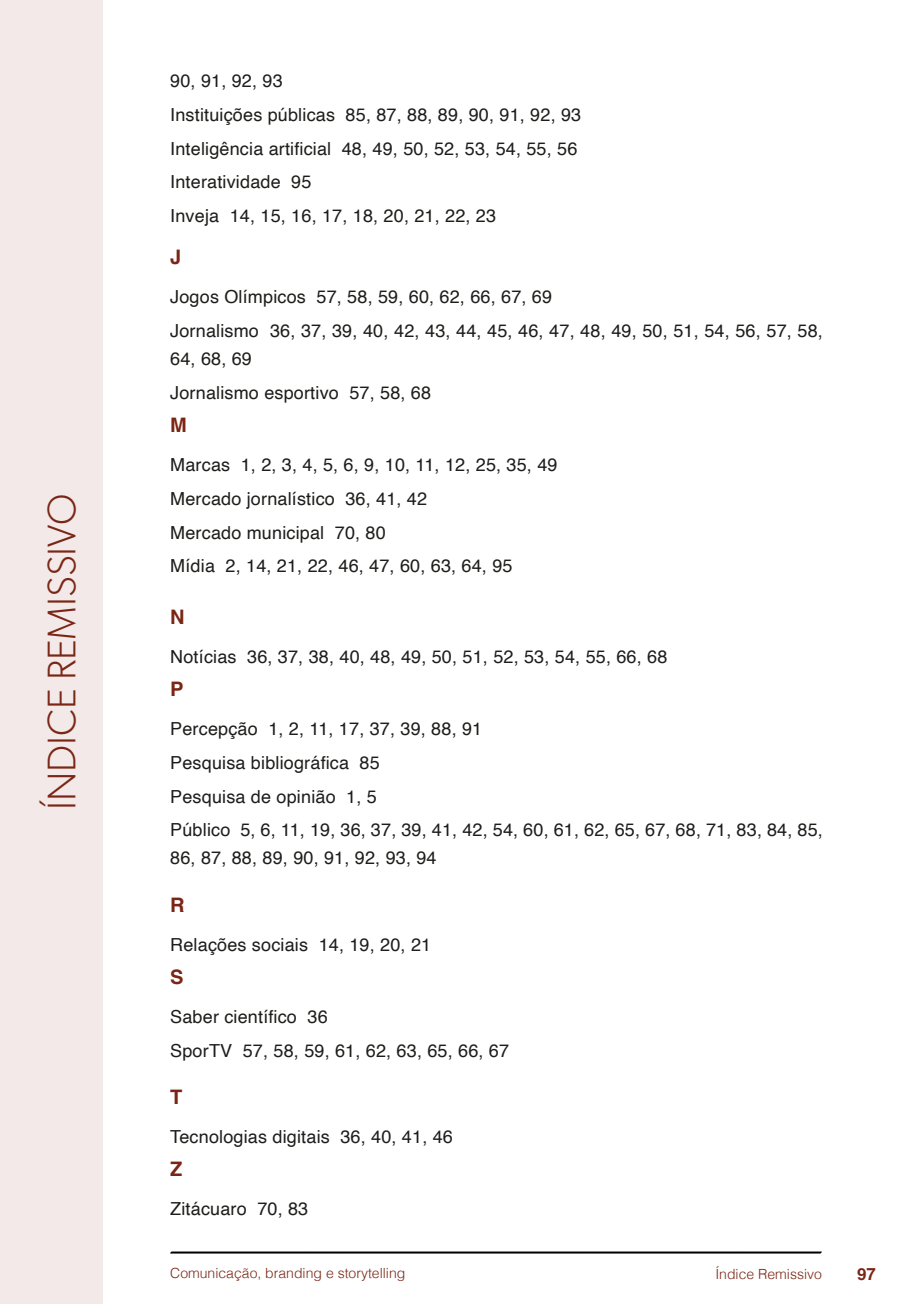
<style>
.page{position:relative;width:908px;height:1304px;background:#fff}
.page>*{position:absolute;margin:0;border:0;box-sizing:border-box;transform-origin:0 0}
.t1{font:300 40px "Gibson";color:#7a2616}
.t2{font:700 20px "Helvetica";color:#7a2616}
.t3{font:18px/33.6px "Helvetica";letter-spacing:.01em;color:#1d1d1b}
.t4{font:700 16.8px "Helvetica";color:#7a2616}
.t5{font:300 14px "Helvetica";color:#7a2616}
</style>
<div class="page">
<svg style="left:170px;top:1251px;width:651px;height:3px;background:#515151"></svg>
<div style="left:0;top:0;width:103px;height:1304px;background:#f2e9e8"></div>
<h1 class="t1" style="left:37px;top:810px;width:317px;rotate:-90deg">ÍNDICE REMISSIVO</h1>
<p class="t3" style="left:170px;top:65px;width:412px">90, 91, 92, 93<br>Instituições públicas 85, 87, 88, 89, 90, 91, 92, 93<br>Inteligência artificial 48, 49, 50, 52, 53, 54, 55, 56<br>Interatividade 95<br>Inveja 14, 15, 16, 17, 18, 20, 21, 22, 23</p>
<p class="t2" style="left:170px;top:245px;width:13px">J</p>
<p class="t3" style="left:170px;top:281px;width:653px">Jogos Olímpicos 57, 58, 59, 60, 62, 66, 67, 69<br>Jornalismo 36, 37, 39, 40, 42, 43, 44, 45, 46, 47, 48, 49, 50, 51, 54, 56, 57, 58,</p>
<p class="t3" style="left:170px;top:342px;width:262px">64, 68, 69<br>Jornalismo esportivo 57, 58, 68</p>
<p class="t2" style="left:170px;top:413px;width:18px">M</p>
<p class="t3" style="left:170px;top:449px;width:388px">Marcas 1, 2, 3, 4, 5, 6, 9, 10, 11, 12, 25, 35, 49<br>Mercado jornalístico 36, 41, 42<br>Mercado municipal 70, 80<br>Mídia 2, 14, 21, 22, 46, 47, 60, 63, 64, 95</p>
<p class="t2" style="left:170px;top:605px;width:16px">N</p>
<p class="t3" style="left:170px;top:641px;width:498px">Notícias 36, 37, 38, 40, 48, 49, 50, 51, 52, 53, 54, 55, 66, 68</p>
<p class="t2" style="left:170px;top:677px;width:15px">P</p>
<p class="t3" style="left:170px;top:713px;width:654px">Percepção 1, 2, 11, 17, 37, 39, 88, 91<br>Pesquisa bibliográfica 85<br>Pesquisa de opinião 1, 5<br>Público 5, 6, 11, 19, 36, 37, 39, 41, 42, 54, 60, 61, 62, 65, 67, 68, 71, 83, 84, 85,</p>
<p class="t3" style="left:170px;top:842px;width:268px">86, 87, 88, 89, 90, 91, 92, 93, 94</p>
<p class="t2" style="left:170px;top:893px;width:16px">R</p>
<p class="t3" style="left:170px;top:929px;width:262px">Relações sociais 14, 19, 20, 21</p>
<p class="t2" style="left:170px;top:965px;width:15px">S</p>
<p class="t3" style="left:170px;top:1001px;width:340px">Saber científico 36<br>SporTV 57, 58, 59, 61, 62, 63, 65, 66, 67</p>
<p class="t2" style="left:170px;top:1085px;width:14px">T</p>
<p class="t3" style="left:170px;top:1121px;width:284px">Tecnologias digitais 36, 40, 41, 46</p>
<p class="t2" style="left:170px;top:1157px;width:14px">Z</p>
<p class="t3" style="left:170px;top:1193px;width:139px">Zitácuaro 70, 83</p>
<p class="t5" style="left:170px;top:1261px;width:236px">Comunicação, branding e storytelling</p>
<p class="t5" style="left:715px;top:1262px;width:108px">Índice Remissivo</p>
<p class="t4" style="left:856px;top:1264px;width:20px">97</p>
</div>
